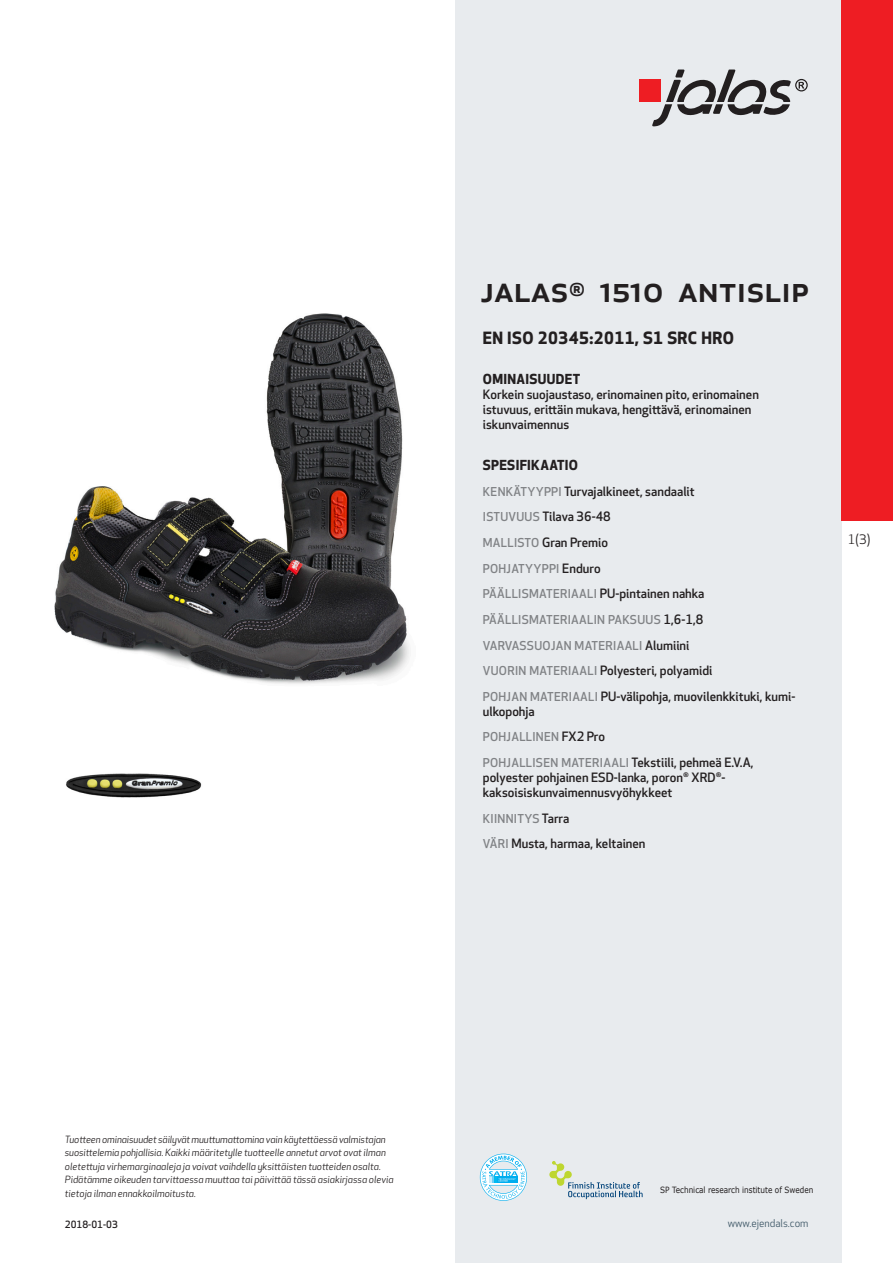
<style>
.page{position:relative;width:893px;height:1263px;background:#fff}
.page>*{position:absolute;margin:0;border:0;box-sizing:border-box;transform-origin:0 0}
.prodname{font:500 36px "Apex New";color:#231f20}
.Funktion_body{font:700 16.5px "Apex New";letter-spacing:.025em;color:#231f20}
.Funktion_body-2{font:700 13.5px "Apex New";letter-spacing:.025em;color:#231f20}
.t1{font:12.75px "Apex New";color:#231f20}
.Funktion_body-3{font:500 12.6px/15px "Apex New";color:#231f20}
.Funktion_body-4{font:500 12px "Apex New";letter-spacing:.025em;color:#808285}
.t2{font:10.5px "Apex New";color:#405968}
.t3{font:italic 9.75px/13.5px "Apex New";color:#231f20}
.Sidfot_datum{font:500 9.75px "Apex New";color:#231f20}
.t4{font:8.55px "Verdana";color:#231f20;scale:.85 1}
.s1{font-size:12px;color:#808285}
.s2{font-size:12.6px;color:#231f20}
</style>
<div class="page">
<div style="left:455px;top:0;width:387px;height:1263px;background:#e8ebee"></div>
<svg style="left:549px;top:1161px;width:94px;height:38px"></svg>
<svg style="left:480px;top:1154px;width:47px;height:47px"></svg>
<div style="left:639px;top:80px;width:22px;height:22px;background:#ee1d23"></div>
<svg style="left:652px;top:70px;width:156px;height:56px"></svg>
<div style="left:842px;top:0;width:51px;height:520px;background:#ee1d23"></div>
<img style="left:54px;top:313px;width:356px;height:371px">
<img style="left:66px;top:773px;width:136px;height:25px">
<p class="prodname" style="left:480px;top:265px;width:330px">JALAS<sup>®</sup> 1510 Antislip</p>
<p class="Funktion_body" style="left:483px;top:326px;width:253px">EN ISO 20345:2011, S1 SRC HRO</p>
<p class="Funktion_body-2" style="left:483px;top:370px;width:99px">OMINAISUUDET</p>
<p class="Funktion_body-3" style="left:483px;top:387px;width:278px">Korkein suojaustaso, erinomainen pito, erinomainen istuvuus, erittäin mukava, hengittävä, erinomainen iskunvaimennus</p>
<p class="Funktion_body-2" style="left:483px;top:455px;width:97px">SPESIFIKAATIO</p>
<p class="Funktion_body-3" style="left:483px;top:483px;width:213px"><span class="s1">KENKÄTYYPPI</span> Turvajalkineet, sandaalit</p>
<p class="Funktion_body-3" style="left:483px;top:509px;width:129px"><span class="s1">ISTUVUUS</span> Tilava 36-48</p>
<p class="Funktion_body-3" style="left:483px;top:535px;width:127px"><span class="s1">MALLISTO</span> Gran Premio</p>
<p class="Funktion_body-4" style="left:483px;top:560px;width:119px">POHJATYYPPI <span class="s2">Enduro</span></p>
<p class="Funktion_body-4" style="left:483px;top:586px;width:223px">PÄÄLLISMATERIAALI <span class="s2">PU-pintainen nahka</span></p>
<p class="Funktion_body-4" style="left:483px;top:611px;width:222px">PÄÄLLISMATERIAALIN PAKSUUS <span class="s2">1,6-1,8</span></p>
<p class="Funktion_body-4" style="left:483px;top:637px;width:208px">VARVASSUOJAN MATERIAALI <span class="s2">Alumiini</span></p>
<p class="Funktion_body-3" style="left:483px;top:663px;width:231px"><span class="s1">VUORIN MATERIAALI</span> Polyesteri, polyamidi</p>
<p class="Funktion_body-3" style="left:483px;top:688px;width:314px"><span class="s1">POHJAN MATERIAALI</span> PU-välipohja, muovilenkkituki, kumi&shy;ulkopohja</p>
<p class="Funktion_body-4" style="left:483px;top:729px;width:124px">POHJALLINEN <span class="s2">FX2 Pro</span></p>
<p class="Funktion_body-3" style="left:483px;top:755px;width:272px"><span class="s1">POHJALLISEN MATERIAALI</span> Tekstiili, pehmeä E.V.A, polyester pohjainen ESD-lanka, poron<sup>®</sup> XRD<sup>®</sup>- kaksoisiskunvaimennusvyöhykkeet</p>
<p class="Funktion_body-4" style="left:483px;top:810px;width:88px">KIINNITYS <span class="s2">Tarra</span></p>
<p class="Funktion_body-3" style="left:483px;top:836px;width:164px"><span class="s1">VÄRI</span> Musta, harmaa, keltainen</p>
<p class="t1" style="left:848px;top:531px;width:24px">1(3)</p>
<p class="t3" style="left:65px;top:1132px;width:330px">Tuotteen ominaisuudet säilyvät muuttumattomina vain käytettäessä valmistajan suosittelemia pohjallisia. Kaikki määritetylle tuotteelle annetut arvot ovat ilman oletettuja virhemarginaaleja ja voivat vaihdella yksittäisten tuotteiden osalta.<br>Pidätämme oikeuden tarvittaessa muuttaa tai päivittää tässä asiakirjassa olevia tietoja ilman ennakkoilmoitusta.</p>
<p class="Sidfot_datum" style="left:65px;top:1218px;width:54px">2018-01-03</p>
<p class="t4" style="left:660px;top:1184px;width:182px">SP Technical research institute of Sweden</p>
<p class="t2" style="left:728px;top:1217px;width:82px">www.ejendals.com</p>
</div>
